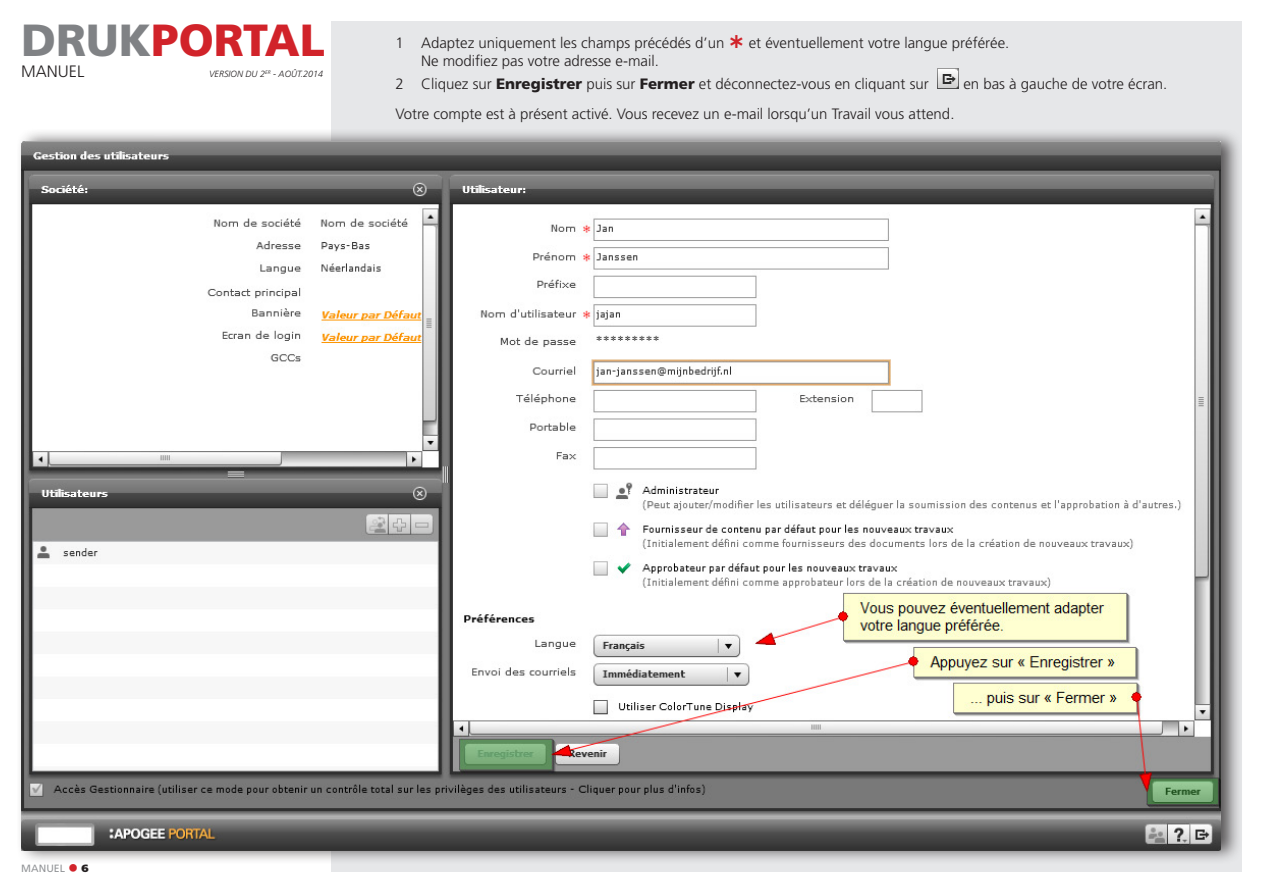
<style>
.page{position:relative;width:1263px;height:893px;background:#fff}
.page>*{position:absolute;margin:0;border:0;box-sizing:border-box;transform-origin:0 0}
.t1{font:900 45px "Frutiger";color:#d1232a}
.t2{font:300 16.5px "Frutiger";color:#231f20}
.t3{font:300 15px/22.6px "Frutiger";color:#231f20}
.t4{font:10.5px "Frutiger";color:#939598}
.t5{font:900 10.5px "Frutiger";color:#231f20}
.t6{font:italic 300 9px "Frutiger";color:#231f20}
.s1{color:#808285}
.s2{font-weight:900}
</style>
<div class="page">
<div style="left:332px;top:21px;width:910px;height:851px;background:#e6e7e9"></div>
<img style="left:937px;top:69px;width:22px;height:20px">
<div style="left:15px;top:128px;width:1228px;height:737px;background:#231f20;opacity:.75"></div>
<img style="left:21px;top:142px;width:1199px;height:708px">
<h1 class="t1" style="left:21px;top:13px;width:305px"><span class="s1">DRUK</span>PORTAL</h1>
<p class="t2" style="left:21px;top:62px;width:65px">MANUEL</p>
<p class="t6" style="left:209px;top:68px;width:116px">VERSION DU 2<sup>ER</sup> - AOÛT.2014</p>
<p class="t3" style="left:395px;top:31px;width:330px">1 Adaptez uniquement les champs précédés d’un</p>
<p class="t3" style="left:749px;top:31px;width:262px">et éventuellement votre langue préférée.</p>
<p class="t3" style="left:395px;top:49px;width:535px;text-indent:26px">Ne modifiez pas votre adresse e-mail.<br>2 Cliquez sur <span class="s2">Enregistrer</span> puis sur <span class="s2">Fermer</span> et déconnectez-vous en cliquant sur</p>
<p class="t3" style="left:963px;top:72px;width:205px">en bas à gauche de votre écran.</p>
<p class="t3" style="left:395px;top:103px;width:560px">Votre compte est à présent activé. Vous recevez un e-mail lorsqu’un Travail vous attend.</p>
<p class="t4" style="left:21px;top:862px;width:45px">MANUEL</p>
<p class="t5" style="left:82px;top:862px;width:9px">6</p>
</div>
